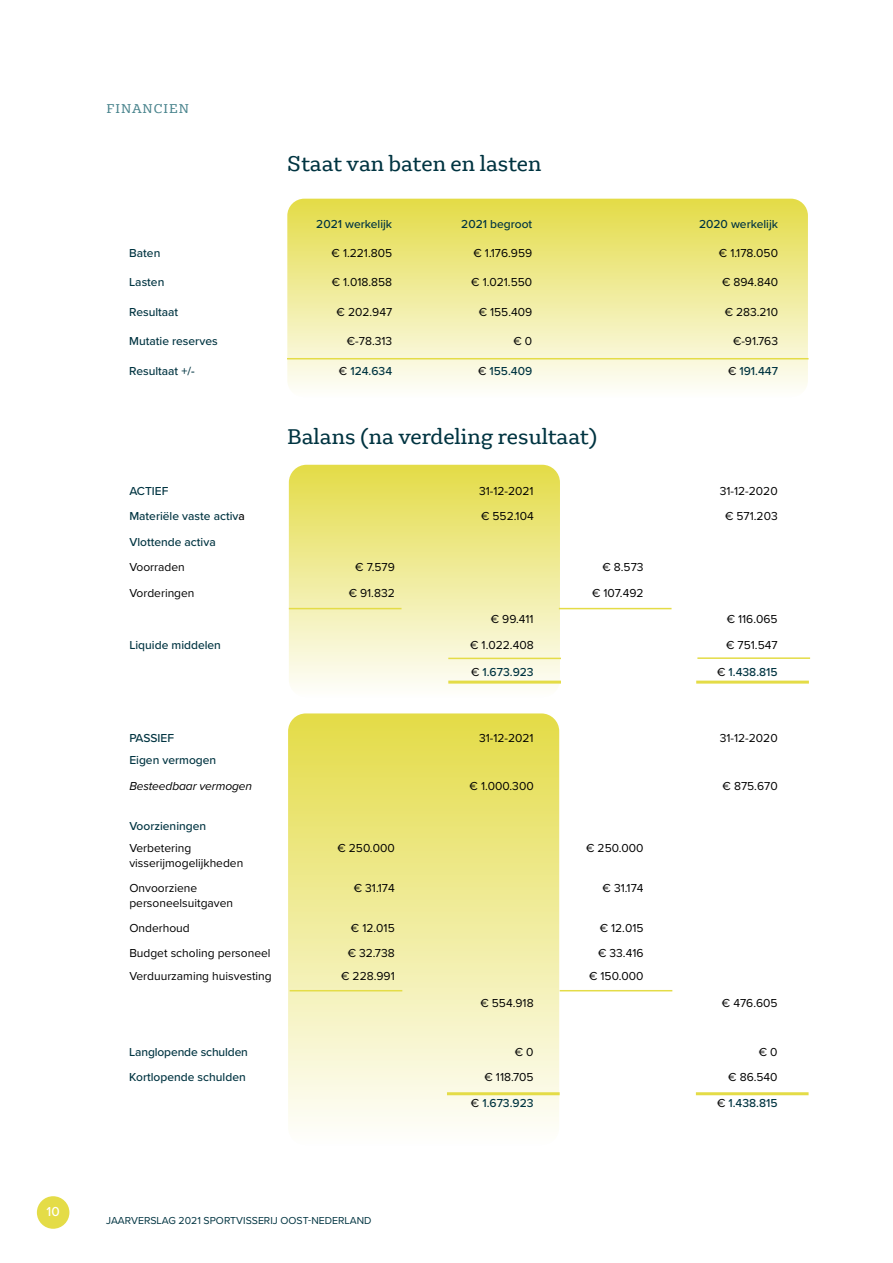
<style>
.page{position:relative;width:893px;height:1263px;background:#fff}
.page>*{position:absolute;margin:0;border:0;box-sizing:border-box;transform-origin:0 0}
.t1{font:22.5px "Gelo";color:#003441}
.t2{font:13.5px "Gelo";letter-spacing:.07em;color:#4b858e}
.t3{font:500 13.5px "Proxima Nova";color:#fff}
.t4{font:12px/15px "Proxima Nova";color:#000}
.t5{font:500 12px "Proxima Nova";color:#003441}
.t6{font:italic 12px "Proxima Nova";letter-spacing:-.01em;color:#000}
.t7{font:10.5px "Proxima Nova";color:#003441}
.s1{font-weight:400;color:#000}
.s2{color:#000}
</style>
<div class="page">
<div style="left:37px;top:1196px;width:32px;height:33px;background:#e4dc47;border-radius:50%"></div>
<div style="left:289px;top:714px;width:269px;height:431px;background:linear-gradient(to bottom,#e4dc47,#fefefd);border-radius:17px"></div>
<div style="left:288px;top:713px;width:271px;height:432px;border:2px solid #e4dc47;border-radius:17px"></div>
<div style="left:287px;top:199px;width:521px;height:198px;background:linear-gradient(to bottom,#e4dc47,#fefdf9);border-radius:17px"></div>
<div style="left:290px;top:465px;width:269px;height:232px;background:linear-gradient(to bottom,#e4dc47,#fefefa);border-radius:17px"></div>
<div style="left:289px;top:465px;width:271px;height:233px;border:2px solid #e4dc47;border-radius:17px"></div>
<hr style="left:448px;top:658px;width:113px;height:1px;background:#e4dc47">
<hr style="left:697px;top:657px;width:113px;height:2px;background:#e4dc47">
<hr style="left:448px;top:681px;width:113px;height:3px;background:#e4dc47">
<hr style="left:696px;top:681px;width:113px;height:3px;background:#e4dc47">
<hr style="left:447px;top:1092px;width:113px;height:3px;background:#e4dc47">
<hr style="left:696px;top:1092px;width:113px;height:3px;background:#e4dc47">
<hr style="left:560px;top:990px;width:112px;height:1px;background:#e4dc47">
<hr style="left:287px;top:358px;width:522px;height:1px;background:#e4dc47">
<hr style="left:290px;top:990px;width:112px;height:1px;background:#e4dc47">
<hr style="left:289px;top:608px;width:112px;height:1px;background:#e4dc47">
<hr style="left:559px;top:608px;width:112px;height:1px;background:#e4dc47">
<p class="t3" style="left:47px;top:1201px;width:15px">10</p>
<p class="t2" style="left:106px;top:100px;width:84px">FINANCIEN</p>
<h1 class="t1" style="left:287px;top:150px;width:256px">Staat van baten en lasten</h1>
<p class="t5" style="left:316px;top:215px;width:77px">2021 werkelijk</p>
<p class="t5" style="left:461px;top:215px;width:72px">2021 begroot</p>
<p class="t5" style="left:699px;top:215px;width:81px">2020 werkelijk</p>
<p class="t5" style="left:129px;top:244px;width:33px">Baten</p>
<p class="t4" style="left:332px;top:245px;width:62px">€ 1.221.805</p>
<p class="t4" style="left:473px;top:245px;width:60px">€ 1.176.959</p>
<p class="t4" style="left:719px;top:245px;width:61px">€ 1.178.050</p>
<p class="t5" style="left:129px;top:273px;width:37px">Lasten</p>
<p class="t4" style="left:332px;top:274px;width:62px">€ 1.018.858</p>
<p class="t4" style="left:471px;top:274px;width:62px">€ 1.021.550</p>
<p class="t4" style="left:722px;top:274px;width:57px">€ 894.840</p>
<p class="t5" style="left:129px;top:303px;width:51px">Resultaat</p>
<p class="t4" style="left:337px;top:304px;width:57px">€ 202.947</p>
<p class="t4" style="left:479px;top:304px;width:55px">€ 155.409</p>
<p class="t4" style="left:725px;top:304px;width:55px">€ 283.210</p>
<p class="t5" style="left:129px;top:332px;width:90px">Mutatie reserves</p>
<p class="t4" style="left:347px;top:333px;width:47px">€-78.313</p>
<p class="t4" style="left:513px;top:333px;width:20px">€ 0</p>
<p class="t4" style="left:733px;top:333px;width:47px">€-91.763</p>
<p class="t5" style="left:129px;top:362px;width:67px">Resultaat +/-</p>
<p class="t5" style="left:339px;top:362px;width:55px"><span class="s1">€</span> 124.634</p>
<p class="t5" style="left:478px;top:362px;width:56px"><span class="s1">€</span> 155.409</p>
<p class="t5" style="left:728px;top:362px;width:51px"><span class="s1">€</span> 191.447</p>
<h1 class="t1" style="left:287px;top:423px;width:311px">Balans (na verdeling resultaat)</h1>
<p class="t5" style="left:129px;top:482px;width:41px">ACTIEF</p>
<p class="t4" style="left:479px;top:483px;width:56px">31-12-2021</p>
<p class="t4" style="left:720px;top:483px;width:59px">31-12-2020</p>
<p class="t5" style="left:129px;top:507px;width:117px">Materiële vaste activ<span class="s2">a</span></p>
<p class="t4" style="left:481px;top:508px;width:54px">€ 552.104</p>
<p class="t4" style="left:725px;top:508px;width:54px">€ 571.203</p>
<p class="t5" style="left:129px;top:533px;width:88px">Vlottende activa</p>
<p class="t4" style="left:129px;top:559px;width:57px">Voorraden</p>
<p class="t4" style="left:355px;top:559px;width:41px">€ 7.579</p>
<p class="t4" style="left:602px;top:559px;width:43px">€ 8.573</p>
<p class="t4" style="left:129px;top:585px;width:67px">Vorderingen</p>
<p class="t4" style="left:349px;top:585px;width:48px">€ 91.832</p>
<p class="t4" style="left:592px;top:585px;width:53px">€ 107.492</p>
<p class="t4" style="left:491px;top:611px;width:44px">€ 99.411</p>
<p class="t4" style="left:727px;top:611px;width:52px">€ 116.065</p>
<p class="t5" style="left:129px;top:636px;width:93px">Liquide middelen</p>
<p class="t4" style="left:470px;top:637px;width:65px">€ 1.022.408</p>
<p class="t4" style="left:726px;top:637px;width:53px">€ 751.547</p>
<p class="t5" style="left:471px;top:663px;width:64px"><span class="s1">€</span> 1.673.923</p>
<p class="t5" style="left:717px;top:663px;width:62px"><span class="s1">€</span> 1.438.815</p>
<p class="t5" style="left:129px;top:729px;width:46px">PASSIEF</p>
<p class="t4" style="left:479px;top:730px;width:56px">31-12-2021</p>
<p class="t4" style="left:720px;top:730px;width:59px">31-12-2020</p>
<p class="t5" style="left:129px;top:751px;width:88px">Eigen vermogen</p>
<p class="t6" style="left:129px;top:776px;width:124px">Besteedbaar vermogen</p>
<p class="t4" style="left:470px;top:777px;width:66px">€ 1.000.300</p>
<p class="t4" style="left:723px;top:777px;width:57px">€ 875.670</p>
<p class="t5" style="left:129px;top:817px;width:78px">Voorzieningen</p>
<p class="t4" style="left:129px;top:840px;width:115px">Verbetering visserijmogelijkheden</p>
<p class="t4" style="left:337px;top:840px;width:59px">€ 250.000</p>
<p class="t4" style="left:586px;top:840px;width:59px">€ 250.000</p>
<p class="t4" style="left:129px;top:880px;width:105px">Onvoorziene personeelsuitgaven</p>
<p class="t4" style="left:354px;top:880px;width:42px">€ 31.174</p>
<p class="t4" style="left:603px;top:880px;width:42px">€ 31.174</p>
<p class="t4" style="left:129px;top:920px;width:62px">Onderhoud</p>
<p class="t4" style="left:351px;top:920px;width:45px">€ 12.015</p>
<p class="t4" style="left:600px;top:920px;width:45px">€ 12.015</p>
<p class="t4" style="left:129px;top:945px;width:143px">Budget scholing personeel</p>
<p class="t4" style="left:348px;top:945px;width:48px">€ 32.738</p>
<p class="t4" style="left:598px;top:945px;width:47px">€ 33.416</p>
<p class="t4" style="left:129px;top:967px;width:144px">Verduurzaming huisvesting</p>
<p class="t4" style="left:341px;top:967px;width:55px">€ 228.991</p>
<p class="t4" style="left:589px;top:967px;width:56px">€ 150.000</p>
<p class="t4" style="left:480px;top:994px;width:55px">€ 554.918</p>
<p class="t4" style="left:722px;top:994px;width:57px">€ 476.605</p>
<p class="t5" style="left:129px;top:1043px;width:120px">Langlopende schulden</p>
<p class="t4" style="left:515px;top:1044px;width:20px">€ 0</p>
<p class="t4" style="left:759px;top:1044px;width:20px">€ 0</p>
<p class="t5" style="left:129px;top:1068px;width:118px">Kortlopende schulden</p>
<p class="t4" style="left:484px;top:1069px;width:51px">€ 118.705</p>
<p class="t4" style="left:728px;top:1069px;width:51px">€ 86.540</p>
<p class="t5" style="left:471px;top:1094px;width:64px"><span class="s1">€</span> 1.673.923</p>
<p class="t5" style="left:717px;top:1094px;width:62px"><span class="s1">€</span> 1.438.815</p>
<p class="t7" style="left:106px;top:1213px;width:267px">JAARVERSLAG 2021 SPORTVISSERIJ OOST-NEDERLAND</p>
</div>
